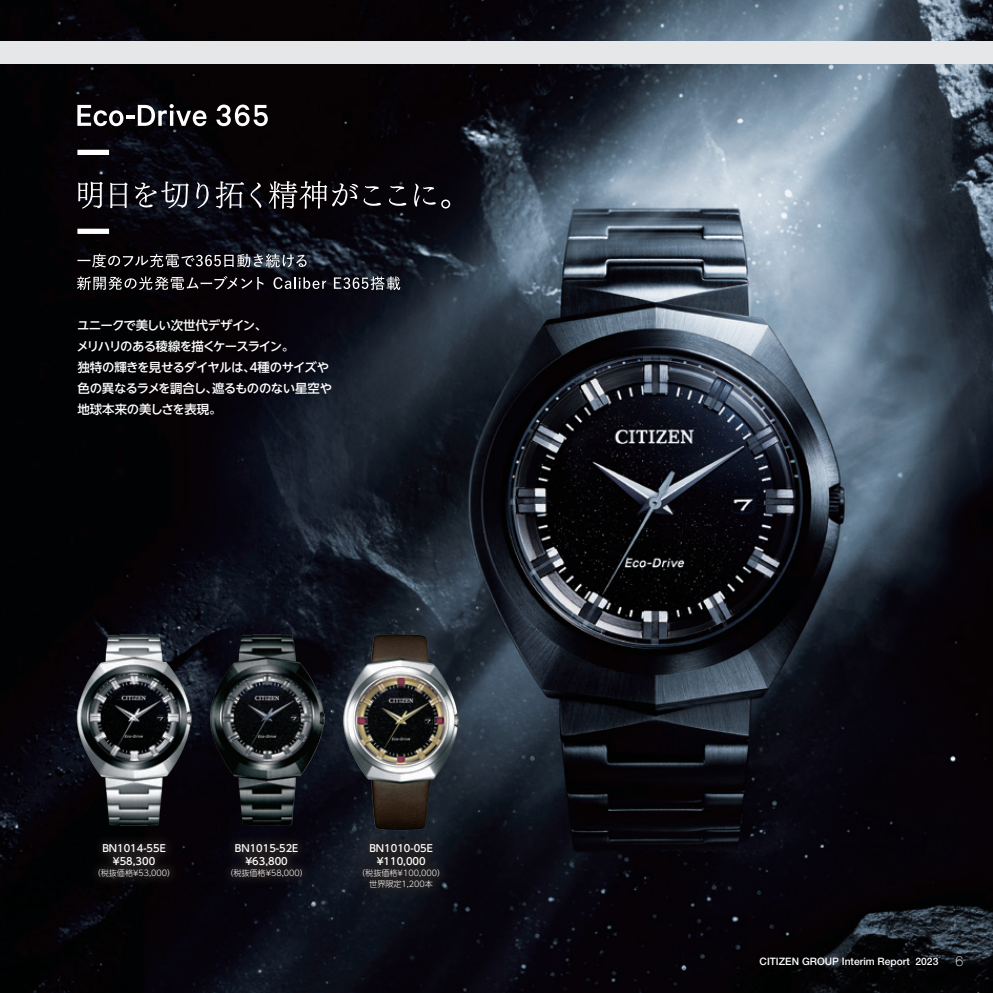
<style>
.page{position:relative;width:993px;height:993px;background:#fff}
.page>*{position:absolute;margin:0;border:0;box-sizing:border-box;transform-origin:0 0}
.t1{font:500 12.42px/21px "UD Shin Go NT Pro";letter-spacing:-.055em;color:#fff}
.t2{font:500 10.33px "Helvetica Neue LT Std";color:#fff}
.t3{font:500 9.97px/12.4px "UD Shin Go NT Pro";color:#fff;text-align:center}
.t4{font:300 8.05px/11.2px "UD Shin Go NT Pro";color:#fff;text-align:center}
.s1{font-weight:100;font-size:14px}
</style>
<div class="page">
<img style="left:0;top:0;width:992px;height:992px">
<div style="left:0;top:41px;width:992px;height:23px;background:#e6e7e9"></div>
<svg style="left:78px;top:182px;width:25px;height:26px"></svg>
<svg style="left:110px;top:182px;width:17px;height:26px"></svg>
<svg style="left:135px;top:181px;width:54px;height:27px"></svg>
<svg style="left:196px;top:182px;width:12px;height:26px"></svg>
<svg style="left:216px;top:181px;width:28px;height:27px"></svg>
<svg style="left:250px;top:183px;width:11px;height:25px"></svg>
<svg style="left:268px;top:181px;width:113px;height:28px;background:#3b393c"></svg>
<svg style="left:389px;top:186px;width:17px;height:20px"></svg>
<svg style="left:414px;top:183px;width:21px;height:23px"></svg>
<svg style="left:441px;top:199px;width:9px;height:9px"></svg>
<svg style="left:77px;top:253px;width:229px;height:14px;background:#4a4a4f"></svg>
<svg style="left:77px;top:276px;width:187px;height:14px;background:#434143"></svg>
<svg style="left:273px;top:277px;width:53px;height:12px"></svg>
<svg style="left:334px;top:276px;width:66px;height:14px"></svg>
<div style="left:77px;top:228px;width:32px;height:6px;background:#fff"></div>
<div style="left:77px;top:150px;width:32px;height:5px;background:#fff"></div>
<svg style="left:77px;top:104px;width:129px;height:22px"></svg>
<svg style="left:216px;top:104px;width:52px;height:22px"></svg>
<img style="left:77px;top:634px;width:115px;height:191px">
<img style="left:210px;top:634px;width:115px;height:191px">
<img style="left:343px;top:634px;width:116px;height:196px">
<svg style="left:89px;top:833px;width:90px;height:53px;background:#0f0d0f"></svg>
<div style="left:221px;top:833px;width:91px;height:53px;background:linear-gradient(to right,#120f14,#141218)"></div>
<svg style="left:352px;top:833px;width:97px;height:65px;background:#191b21"></svg>
<p class="t1" style="left:77px;top:314px;width:257px">ユニークで美しい次世代デザイン、<br>メリハリのある稜線を描くケースライン。<br>独特の輝きを見せるダイヤルは、４種のサイズや色の異なるラメを調合し、遮るもののない星空や地球本来の美しさを表現。</p>
<p class="t3" style="left:102px;top:841px;width:65px">BN1014-55E ¥58,300</p>
<p class="t4" style="left:93px;top:866px;width:84px">（税抜価格¥53,000）</p>
<p class="t3" style="left:235px;top:841px;width:65px">BN1015-52E ¥63,800</p>
<p class="t4" style="left:225px;top:866px;width:84px">（税抜価格¥58,000）</p>
<p class="t3" style="left:369px;top:841px;width:65px">BN1010-05E ¥110,000</p>
<p class="t4" style="left:357px;top:866px;width:89px">（税抜価格¥100,000）世界限定1,200本</p>
<p class="t2" style="left:759px;top:954px;width:205px">CITIZEN GROUP Interim Report 2023 <span class="s1">6</span></p>
</div>
